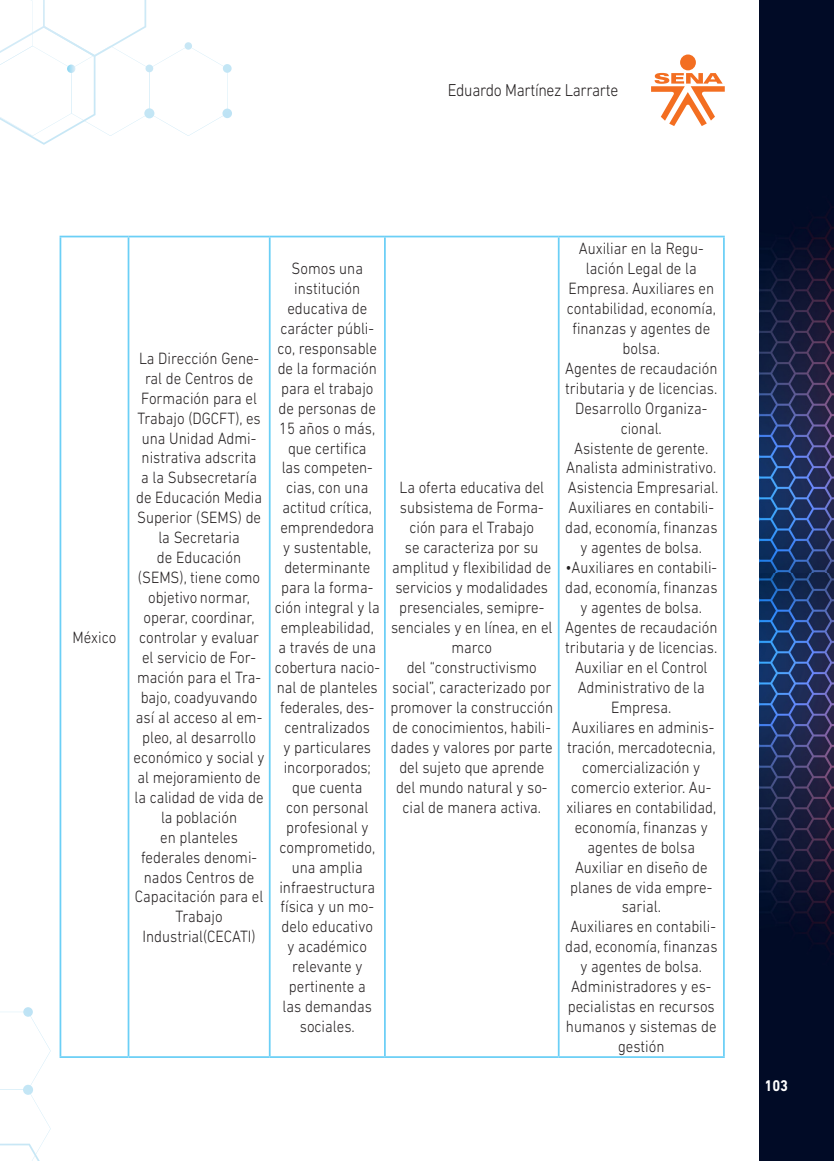
<style>
.page{position:relative;width:834px;height:1161px;background:#fff}
.page>*{position:absolute;margin:0;border:0;box-sizing:border-box;transform-origin:0 0}
.t1{font:300 17.5px "DIN Next LT Pro";letter-spacing:-.02em;color:#231f20;scale:.9 1}
.TEXTOS_TABLAS_10_PTO{font:300 16.62px/19.9px "DIN Next LT Pro";color:#231f20;text-align:center;scale:.9 1}
.t2{font:700 15.75px "DIN Next LT Pro";color:#fff;scale:.9 1}
</style>
<div class="page">
<img style="left:759px;top:0;width:74px;height:574px">
<img style="left:759px;top:574px;width:74px;height:587px">
<div style="left:680px;top:54px;width:15px;height:16px;background:#f36e21;border-radius:50%"></div>
<svg style="left:651px;top:73px;width:73px;height:53px"></svg>
<svg style="left:0;top:0;width:232px;height:145px"></svg>
<svg style="left:0;top:1007px;width:60px;height:154px"></svg>
<hr style="left:60px;top:236px;width:68px;height:1px;background:#6bcff6">
<hr style="left:60px;top:237px;width:1px;height:819px;background:#6bcff6">
<hr style="left:128px;top:236px;width:142px;height:1px;background:#6bcff6">
<hr style="left:128px;top:237px;width:1px;height:819px;background:#6bcff6">
<hr style="left:270px;top:236px;width:115px;height:1px;background:#6bcff6">
<hr style="left:269px;top:237px;width:1px;height:819px;background:#6bcff6">
<hr style="left:385px;top:236px;width:173px;height:1px;background:#6bcff6">
<hr style="left:384px;top:237px;width:1px;height:819px;background:#6bcff6">
<hr style="left:558px;top:236px;width:166px;height:1px;background:#6bcff6">
<hr style="left:557px;top:237px;width:2px;height:819px;background:#6bcff6">
<hr style="left:723px;top:237px;width:1px;height:819px;background:#6bcff6">
<hr style="left:60px;top:1056px;width:68px;height:2px;background:#6bcff6">
<hr style="left:128px;top:1056px;width:142px;height:2px;background:#6bcff6">
<hr style="left:270px;top:1056px;width:115px;height:2px;background:#6bcff6">
<hr style="left:385px;top:1056px;width:173px;height:2px;background:#6bcff6">
<hr style="left:558px;top:1056px;width:166px;height:2px;background:#6bcff6">
<p class="t1" style="left:447px;top:80px;width:191px">Eduardo Martínez Larrarte</p>
<p class="TEXTOS_TABLAS_10_PTO" style="left:72px;top:627px;width:50px">México</p>
<p class="TEXTOS_TABLAS_10_PTO" style="left:136px;top:348px;width:141px">La Dirección Gene&shy;ral de Centros de<br>Formación para el<br>Trabajo (DGCFT), es una Unidad Admi&shy;nistrativa adscrita a la Subsecretaría de Educación Media<br>Superior (SEMS) de la Secretaria</p>
<p class="TEXTOS_TABLAS_10_PTO" style="left:134px;top:547px;width:147px">de Educación (SEMS), tiene como objetivo normar, operar, coordinar, controlar y evaluar el servicio de For&shy;mación para el Tra&shy;bajo, coadyuvando así al acceso al em&shy;pleo, al desarrollo económico y social y al mejoramiento de la calidad de vida de la población</p>
<p class="TEXTOS_TABLAS_10_PTO" style="left:135px;top:827px;width:144px">en planteles federales denomi&shy;nados Centros de<br>Capacitación para el<br>Trabajo</p>
<p class="TEXTOS_TABLAS_10_PTO" style="left:142px;top:926px;width:127px">Industrial(CECATI)</p>
<p class="TEXTOS_TABLAS_10_PTO" style="left:291px;top:258px;width:81px;text-align:left">Somos una institución</p>
<p class="TEXTOS_TABLAS_10_PTO" style="left:274px;top:298px;width:118px">educativa de carácter públi&shy;co, responsable de la formación para el trabajo de personas de<br>15 años o más, que certifica<br>las competen&shy;cias, con una actitud crítica, emprendedora<br>y sustentable, determinante para la forma&shy;ción integral y la empleabilidad,<br>a través de una cobertura nacio&shy;nal de planteles federales, des&shy;centralizados<br>y particulares incorporados; que cuenta<br>con personal profesional y comprometido, una amplia infraestructura física y un mo&shy;delo educativo<br>y académico relevante y pertinente a<br>las demandas sociales.</p>
<p class="TEXTOS_TABLAS_10_PTO" style="left:391px;top:478px;width:181px">La oferta educativa del subsistema de Forma&shy;ción para el Trabajo<br>se caracteriza por su amplitud y flexibilidad de servicios y modalidades presenciales, semipre&shy;senciales y en línea, en el marco</p>
<p class="TEXTOS_TABLAS_10_PTO" style="left:390px;top:657px;width:182px">del “constructivismo social”, caracterizado por promover la construcción de conocimientos, habili&shy;dades y valores por parte del sujeto que aprende del mundo natural y so&shy;cial de manera activa.</p>
<p class="TEXTOS_TABLAS_10_PTO" style="left:566px;top:238px;width:167px">Auxiliar en la Regu&shy;lación Legal de la<br>Empresa. Auxiliares en contabilidad, economía, finanzas y agentes de bolsa.</p>
<p class="TEXTOS_TABLAS_10_PTO" style="left:565px;top:358px;width:171px">Agentes de recaudación tributaria y de licencias.<br>Desarrollo Organiza&shy;cional.</p>
<p class="TEXTOS_TABLAS_10_PTO" style="left:566px;top:438px;width:168px">Asistente de gerente.<br>Analista administrativo.</p>
<p class="TEXTOS_TABLAS_10_PTO" style="left:565px;top:478px;width:172px">Asistencia Empresarial.<br>Auxiliares en contabili&shy;dad, economía, finanzas y agentes de bolsa.</p>
<p class="TEXTOS_TABLAS_10_PTO" style="left:565px;top:557px;width:171px">•Auxiliares en contabili&shy;dad, economía, finanzas y agentes de bolsa.</p>
<p class="TEXTOS_TABLAS_10_PTO" style="left:565px;top:617px;width:171px">Agentes de recaudación tributaria y de licencias.<br>Auxiliar en el Control<br>Administrativo de la<br>Empresa.</p>
<p class="TEXTOS_TABLAS_10_PTO" style="left:566px;top:717px;width:168px">Auxiliares en adminis&shy;tración, mercadotecnia, comercialización y comercio exterior. Au&shy;xiliares en contabilidad, economía, finanzas y agentes de bolsa</p>
<p class="TEXTOS_TABLAS_10_PTO" style="left:570px;top:857px;width:159px">Auxiliar en diseño de planes de vida empre&shy;sarial.</p>
<p class="TEXTOS_TABLAS_10_PTO" style="left:565px;top:916px;width:171px">Auxiliares en contabili&shy;dad, economía, finanzas y agentes de bolsa.</p>
<p class="TEXTOS_TABLAS_10_PTO" style="left:566px;top:976px;width:169px">Administradores y es&shy;pecialistas en recursos humanos y sistemas de gestión</p>
<p class="t2" style="left:764px;top:1077px;width:28px">103</p>
</div>
